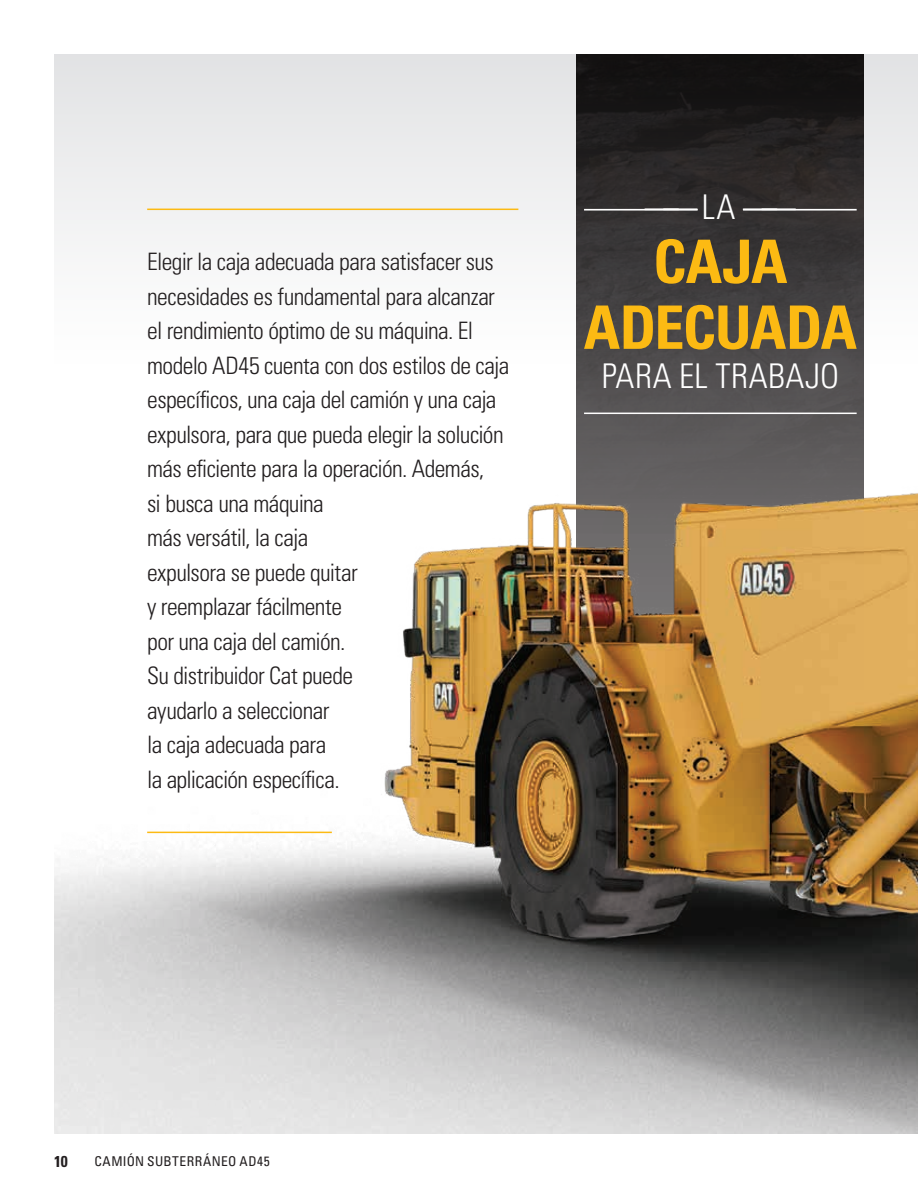
<style>
.page{position:relative;width:918px;height:1188px;background:#fff}
.page>*{position:absolute;margin:0;border:0;box-sizing:border-box;transform-origin:0 0}
.Copy{font:700 condensed 60px/65.8px "Univers LT Std";letter-spacing:-.02em;color:#fcba13;text-align:center}
.Copy-2{font:300 condensed 34.05px "Univers LT Std";letter-spacing:.015em;color:#fff}
.Copy-3{font:300 condensed 24px/34.5px "Univers LT Std";letter-spacing:-.025em;color:#231f20}
.t1{font:700 condensed 15.75px "Univers LT Std";color:#231f20}
.t2{font:condensed 13.5px "Univers LT Std";letter-spacing:.035em;color:#231f20}
</style>
<div class="page">
<div style="left:54px;top:54px;width:864px;height:309px;background:linear-gradient(to bottom,#e1e2e3,#fffffe)"></div>
<img style="left:577px;top:54px;width:287px;height:340px">
<img style="left:54px;top:394px;width:864px;height:740px">
<hr style="left:147px;top:832px;width:185px;height:1px;background:#fcba13">
<hr style="left:584px;top:413px;width:273px;height:1px;background:#fff">
<hr style="left:147px;top:209px;width:371px;height:1px;background:#fcba13">
<hr style="left:743px;top:209px;width:114px;height:2px;background:#fff">
<hr style="left:584px;top:209px;width:114px;height:2px;background:#fff">
<p class="Copy-3" style="left:147px;top:245px;width:364px">Elegir la caja adecuada para satisfacer sus necesidades es fundamental para alcanzar el rendimiento óptimo de su máquina. El modelo AD45 cuenta con dos estilos de caja específicos, una caja del camión y una caja expulsora, para que pueda elegir la solución más eficiente para la operación. Además,<br>si busca una máquina<br>más versátil, la caja<br>expulsora se puede quitar<br>y reemplazar fácilmente<br>por una caja del camión.<br>Su distribuidor Cat puede<br>ayudarlo a seleccionar<br>la caja adecuada para<br>la aplicación específica.</p>
<p class="Copy-2" style="left:645px;top:187px;width:152px">—— L A ——</p>
<p class="Copy" style="left:584px;top:228px;width:275px">CAJA<br>ADECUADA</p>
<p class="Copy-2" style="left:602px;top:356px;width:239px">PARA EL TRABAJO</p>
<p class="t1" style="left:54px;top:1151px;width:15px">10</p>
<p class="t2" style="left:94px;top:1153px;width:177px">CAMIÓN SUBTERRÁNEO AD45</p>
</div>
